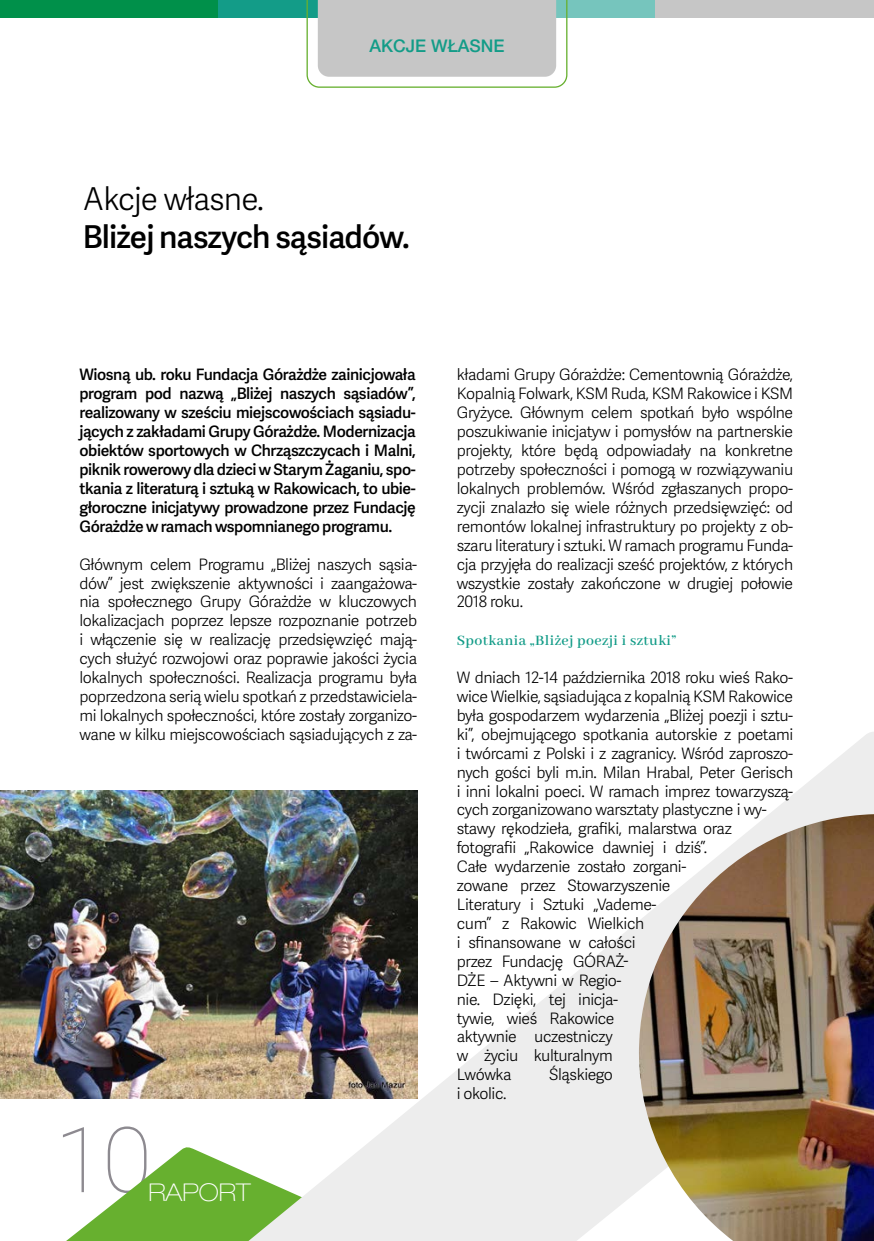
<style>
.page{position:relative;width:874px;height:1241px;background:#fff}
.page>*{position:absolute;margin:0;border:0;box-sizing:border-box;transform-origin:0 0}
.t1{font:100 91px "Roboto";color:#8d8a90}
.t2{font:600 31.5px "Adelle Sans";letter-spacing:-.025em;color:#000}
.t3{font:300 31.5px "Adelle Sans";letter-spacing:-.025em;color:#000}
.t4{font:100 expanded 24.5px "Helvetica Neue LT Pro";color:#fff}
.t5{font:500 17.5px "Helvetica Neue LT Pro";color:#139c88}
.t6{font:300 15.75px/18.9px "Adelle Sans";letter-spacing:-.025em;color:#000;text-align:justify}
.t7{font:600 15.75px/18.9px "Adelle Sans";letter-spacing:-.025em;color:#000;text-align:justify}
.t8{font:600 15.75px "Abhaya Libre";letter-spacing:.025em;color:#139c88}
</style>
<div class="page">
<svg style="left:67px;top:1147px;width:163px;height:93px"></svg>
<svg style="left:230px;top:732px;width:643px;height:508px"></svg>
<div style="left:0;top:0;width:218px;height:17px;background:#00904a"></div>
<div style="left:218px;top:0;width:219px;height:17px;background:#139c88"></div>
<div style="left:437px;top:0;width:218px;height:17px;background:#76c5bd"></div>
<div style="left:655px;top:0;width:218px;height:17px;background:#c6c6c6"></div>
<img style="left:0;top:790px;width:417px;height:308px">
<img style="left:638px;top:814px;width:235px;height:426px">
<svg style="left:306px;top:0;width:261px;height:88px"></svg>
<p class="t5" style="left:369px;top:36px;width:136px">AKCJE WŁASNE</p>
<h2 class="t3" style="left:83px;top:176px;width:182px">Akcje własne.</h2>
<h2 class="t2" style="left:83px;top:214px;width:328px">Bliżej naszych sąsiadów.</h2>
<p class="t7" style="left:79px;top:365px;width:338px">Wiosną ub. roku Fundacja Górażdże zainicjowała program pod nazwą „Bliżej naszych sąsiadów”, realizowany w sześciu miejscowościach sąsiadu&shy;jących z zakładami Grupy Górażdże. Modernizacja obiektów sportowych w Chrząszczycach i Malni, piknik rowerowy dla dzieci w Starym Żaganiu, spo&shy;tkania z literaturą i sztuką w Rakowicach, to ubie&shy;głoroczne inicjatywy prowadzone przez Fundację Górażdże w ramach wspomnianego programu.</p>
<p class="t6" style="left:79px;top:554px;width:339px">Głównym celem Programu „Bliżej naszych sąsia&shy;dów” jest zwiększenie aktywności i zaangażowa&shy;nia społecznego Grupy Górażdże w kluczowych lokalizacjach poprzez lepsze rozpoznanie potrzeb i włączenie się w realizację przedsięwzięć mają&shy;cych służyć rozwojowi oraz poprawie jakości życia lokalnych społeczności. Realizacja programu była poprzedzona serią wielu spotkań z przedstawiciela&shy;mi lokalnych społeczności, które zostały zorganizo&shy;wane w kilku miejscowościach sąsiadujących z za-</p>
<h1 class="t1" style="left:55px;top:1095px;width:99px">10</h1>
<h3 class="t4" style="left:148px;top:1177px;width:104px">RAPORT</h3>
<p class="t6" style="left:456px;top:365px;width:338px">kładami Grupy Górażdże: Cementownią Górażdże, Kopalnią Folwark, KSM Ruda, KSM Rakowice i KSM Gryżyce. Głównym celem spotkań było wspólne poszukiwanie inicjatyw i pomysłów na partnerskie projekty, które będą odpowiadały na konkretne potrzeby społeczności i pomogą w rozwiązywaniu lokalnych problemów. Wśród zgłaszanych propo&shy;zycji znalazło się wiele różnych przedsięwzięć: od remontów lokalnej infrastruktury po projekty z ob&shy;szaru literatury i sztuki. W ramach programu Funda&shy;cja przyjęła do realizacji sześć projektów, z których wszystkie zostały zakończone w drugiej połowie 2018 roku.</p>
<p class="t8" style="left:456px;top:632px;width:221px">Spotkania „Bliżej poezji i sztuki”</p>
<p class="t6" style="left:456px;top:667px;width:338px;text-align:left">W dniach 12-14 października 2018 roku wieś Rako&shy;wice Wielkie, sąsiadująca z kopalnią KSM Rakowice była gospodarzem wydarzenia „Bliżej poezji i sztu&shy;ki”, obejmującego spotkania autorskie z poetami i twórcami z Polski i z zagranicy. Wśród zaproszo&shy;nych gości byli m.in. Milan Hrabal, Peter Gerisch i inni lokalni poeci. W ramach imprez towarzyszą&shy;cych zorganizowano warsztaty plastyczne i wy&shy;stawy rękodzieła, grafiki, malarstwa oraz fotografii „Rakowice dawniej i dziś”.<br>Całe wydarzenie zostało zorgani-<br>zowane przez Stowarzyszenie<br>Literatury i Sztuki „Vademe-<br>cum” z Rakowic Wielkich<br>i sfinansowane w całości<br>przez Fundację GÓRAŻ-<br>DŻE – Aktywni w Regio-<br>nie. Dzięki, tej inicja-<br>tywie, wieś Rakowice<br>aktywnie uczestniczy<br>w życiu kulturalnym<br>Lwówka</p>
<p class="t6" style="left:549px;top:1064px;width:65px">Śląskiego</p>
<p class="t6" style="left:456px;top:1083px;width:51px">i okolic.</p>
</div>
